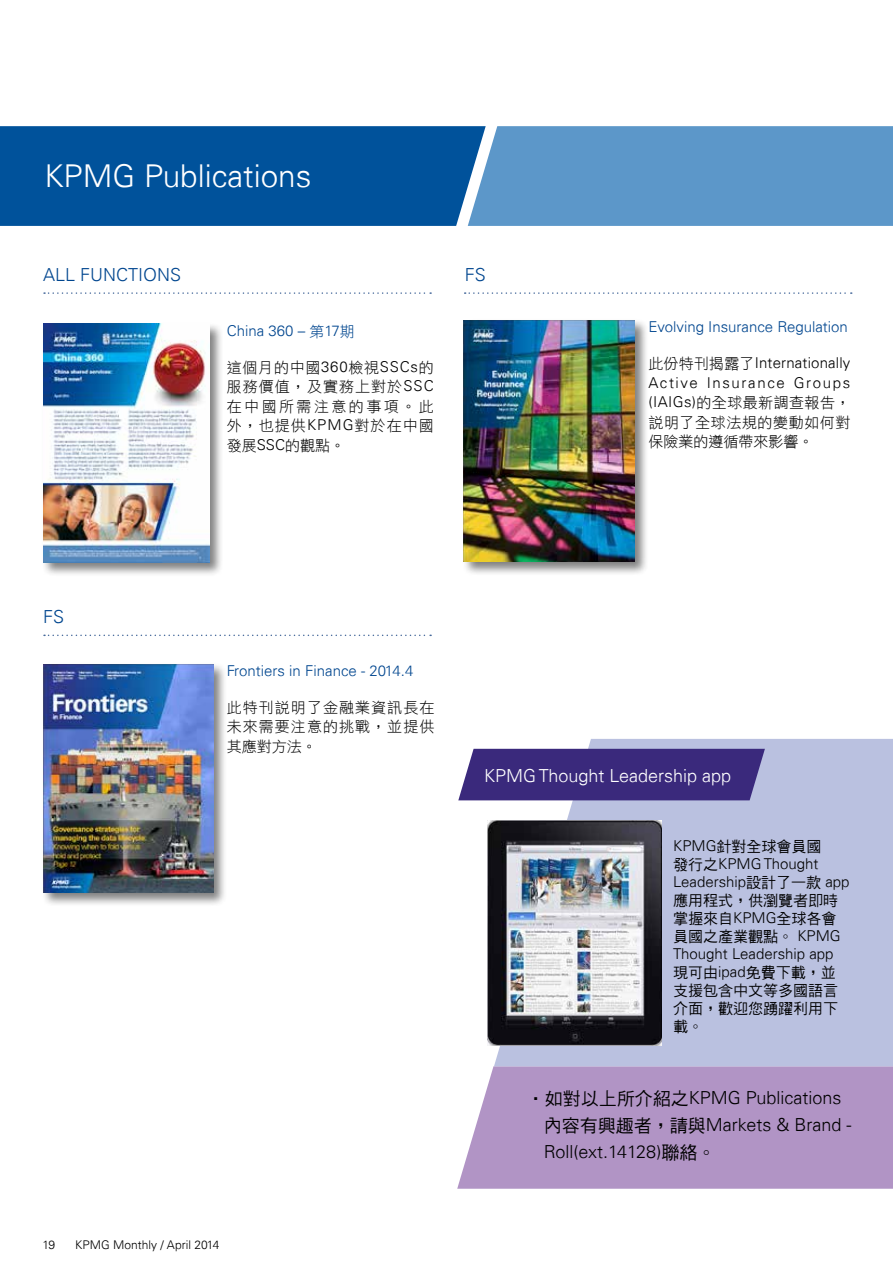
<style>
.page{position:relative;width:893px;height:1263px;background:#fff}
.page>*{position:absolute;margin:0;border:0;box-sizing:border-box;transform-origin:0 0}
.t1{font:300 31.5px "Univers 45";color:#fff}
.t2{font:300 18px/27px "Univers 45";color:#000}
.t3{font:300 18px "Univers 45";color:#fff}
.t4{font:300 18px "Univers 45";color:#00468f}
.t5{font:15px/19.5px "DF Hei Lt HK BF";letter-spacing:.07em;color:#000;text-align:justify}
.t6{font:15px/18px "DF Hei Md HK BF";color:#000}
.t7{font:300 15px "Univers 45";color:#00468f}
.t8{font:300 15px/18px "Univers 45";color:#000}
.t9{font:300 15px/19.5px "Univers 45";letter-spacing:.1em;color:#000}
.t10{font:300 12px "Univers 45";color:#000}
.s1{font-family:"DF Hei Lt HK BF";font-weight:400}
.s2{font-family:"Univers 45";font-weight:300}
.s3{font-family:"DF Hei Md HK BF";font-weight:400}
</style>
<div class="page">
<div style="left:0;top:126px;width:468px;height:100px;background:#00529b"></div>
<svg style="left:457px;top:1066px;width:303px;height:123px;background:#b69bc8"></svg>
<div style="left:494px;top:739px;width:399px;height:327px;background:#bac1e0"></div>
<svg style="left:44px;top:292px;width:387px;height:2px"></svg>
<div style="left:468px;top:126px;width:425px;height:100px;background:#5c97c9"></div>
<img style="left:488px;top:820px;width:174px;height:225px">
<div style="left:458px;top:749px;width:307px;height:51px;background:#3a297c"></div>
<svg style="left:44px;top:635px;width:387px;height:1px"></svg>
<div style="left:41px;top:322px;width:182px;height:255px;background:#000;opacity:.5"></div>
<img style="left:43px;top:324px;width:166px;height:239px">
<svg style="left:465px;top:292px;width:387px;height:2px"></svg>
<div style="left:41px;top:662px;width:187px;height:245px;background:#000;opacity:.5"></div>
<img style="left:43px;top:664px;width:170px;height:228px">
<div style="left:462px;top:319px;width:187px;height:257px;background:#000;opacity:.5"></div>
<img style="left:464px;top:320px;width:170px;height:242px">
<svg style="left:760px;top:828px;width:133px;height:361px;background:#b7b1d6"></svg>
<h1 class="t1" style="left:44px;top:156px;width:269px">KPMG Publications</h1>
<p class="t4" style="left:43px;top:264px;width:140px">ALL FUNCTIONS</p>
<p class="t7" style="left:227px;top:321px;width:130px">China 360 – <span class="s1">第</span>17<span class="s1">期</span></p>
<p class="t5" style="left:227px;top:357px;width:208px">這個月的中國<span class="s2">360</span>檢視<span class="s2">SSCs</span>的服務價值，及實務上對於<span class="s2">SSC</span>在中國所需注意的事項。此外，也提供<span class="s2">KPMG</span>對於在中國發展<span class="s2">SSC</span>的觀點。</p>
<p class="t4" style="left:465px;top:264px;width:23px">FS</p>
<p class="t7" style="left:648px;top:318px;width:201px">Evolving Insurance Regulation</p>
<p class="t9" style="left:648px;top:353px;width:203px"><span class="s1">此份特刊揭露了</span>Internationally<br>Active Insurance Groups</p>
<p class="t5" style="left:648px;top:393px;width:204px"><span class="s2">(IAIGs)</span>的全球最新調查報告，說明了全球法規的變動如何對保險業的遵循帶來影響。</p>
<p class="t4" style="left:43px;top:606px;width:23px">FS</p>
<p class="t7" style="left:227px;top:661px;width:188px">Frontiers in Finance - 2014.4</p>
<p class="t5" style="left:227px;top:697px;width:209px">此特刊說明了金融業資訊長在未來需要注意的挑戰，並提供其應對方法。</p>
<p class="t10" style="left:43px;top:1237px;width:14px">19</p>
<p class="t10" style="left:75px;top:1237px;width:146px">KPMG Monthly / April 2014</p>
<p class="t3" style="left:484px;top:765px;width:249px">KPMG Thought Leadership app</p>
<p class="t6" style="left:673px;top:838px;width:150px"><span class="s2">KPMG</span>針對全球會員國</p>
<p class="t8" style="left:673px;top:855px;width:178px"><span class="s3">發行之</span>KPMG Thought<br>Leadership<span class="s3">設計了一款</span> app</p>
<p class="t6" style="left:673px;top:892px;width:169px">應用程式，供瀏覽者即時掌握來自<span class="s2">KPMG</span>全球各會員國之產業觀點。 <span class="s2">KPMG</span></p>
<p class="t8" style="left:673px;top:945px;width:162px">Thought Leadership app</p>
<p class="t6" style="left:673px;top:964px;width:166px">現可由<span class="s2">ipad</span>免費下載，並支援包含中文等多國語言介面，歡迎您踴躍利用下載。</p>
<p class="t2" style="left:544px;top:1084px;width:309px;text-indent:-17px"><span class="s3">‧如對以上所介紹之</span>KPMG Publications<span class="s3">內容有興趣者，請與</span>Markets &amp; Brand -<br>Roll(ext.14128)<span class="s3">聯絡。</span></p>
</div>
